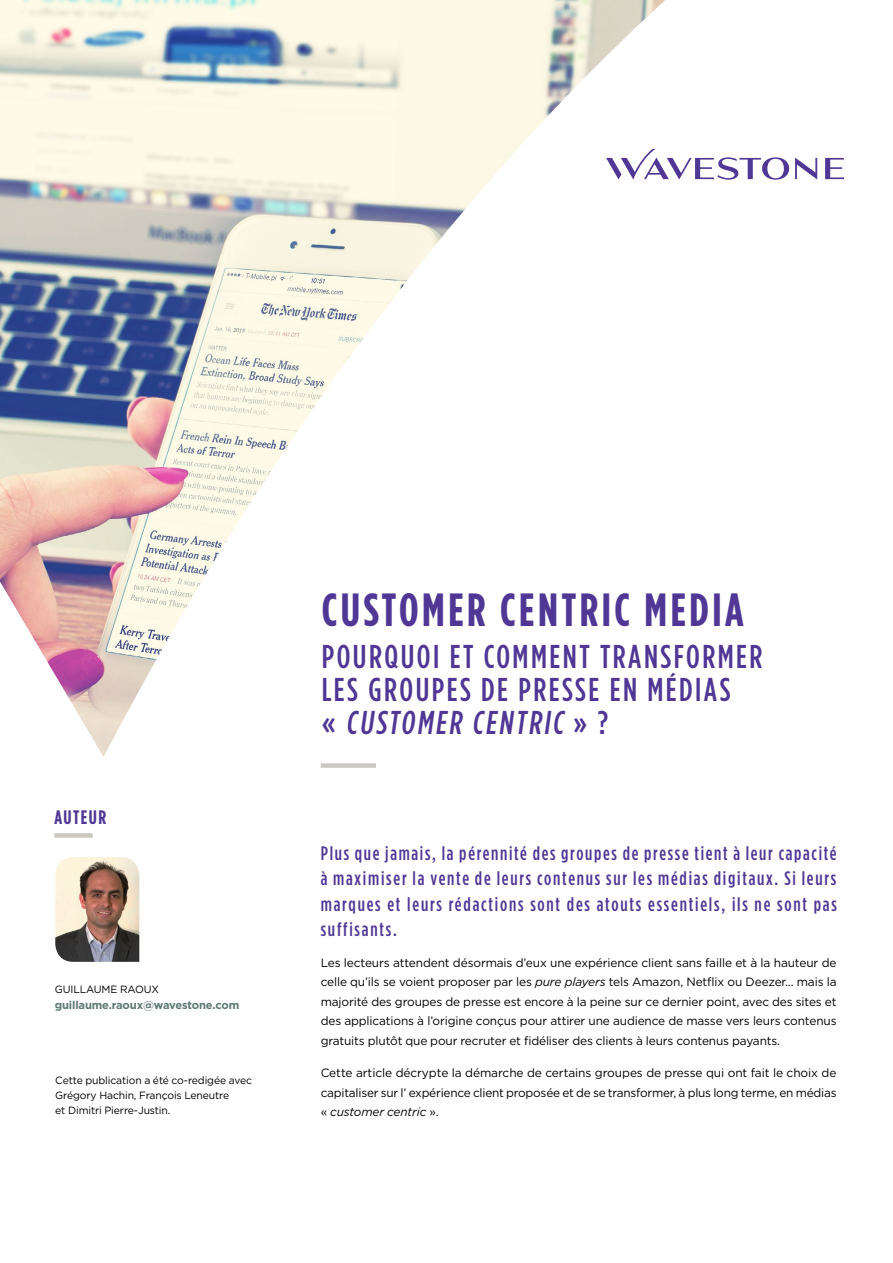
<style>
.page{position:relative;width:893px;height:1263px;background:#fff}
.page>*{position:absolute;margin:0;border:0;box-sizing:border-box;transform-origin:0 0}
.t1{font:700 46.5px "Gotham Condensed";letter-spacing:.075em;color:#503795}
.t2{font:500 33px/33px "Gotham Condensed";letter-spacing:.075em;color:#503795}
.t3{font:500 19.5px/25.5px "Gotham Condensed";letter-spacing:.095em;color:#503795;text-align:justify}
.t4{font:700 19.5px "Gotham Condensed";letter-spacing:.075em;color:#503795}
.t5{font:12px/19.5px "Gotham";letter-spacing:-.02em;color:#000;text-align:justify}
.t6{font:700 11.25px "Gotham";letter-spacing:-.01em;color:#5d7972}
.t7{font:10.5px/15px "Gotham";letter-spacing:-.01em;color:#000}
.s1{font-style:italic}
</style>
<div class="page">
<img style="left:0;top:0;width:665px;height:757px">
<img style="left:55px;top:857px;width:84px;height:105px">
<svg style="left:825px;top:158px;width:19px;height:21px"></svg>
<svg style="left:795px;top:158px;width:22px;height:21px"></svg>
<svg style="left:606px;top:149px;width:183px;height:31px"></svg>
<div style="left:321px;top:763px;width:55px;height:5px;background:#cbc8c0"></div>
<div style="left:54px;top:833px;width:39px;height:5px;background:#cbc8c0"></div>
<h3 class="t4" style="left:54px;top:805px;width:53px">AUTEUR</h3>
<p class="t7" style="left:55px;top:981px;width:106px">GUILLAUME RAOUX</p>
<p class="t6" style="left:55px;top:998px;width:186px">guillaume.raoux@wavestone.com</p>
<p class="t7" style="left:55px;top:1073px;width:198px">Cette publication a été co-redigée avec<br>Grégory Hachin, François Leneutre<br>et Dimitri Pierre-Justin.</p>
<h1 class="t1" style="left:322px;top:583px;width:423px">CUSTOMER CENTRIC MEDIA</h1>
<h2 class="t2" style="left:322px;top:639px;width:442px">POURQUOI ET COMMENT TRANSFORMER<br>LES GROUPES DE PRESSE EN MÉDIAS<br>« CUSTOMER CENTRIC » ?</h2>
<h3 class="t3" style="left:321px;top:840px;width:518px">Plus que jamais, la pérennité des groupes de presse tient à leur capacité à maximiser la vente de leurs contenus sur les médias digitaux. Si leurs marques et leurs rédactions sont des atouts essentiels, ils ne sont pas suffisants.</h3>
<p class="t5" style="left:321px;top:952px;width:517px">Les lecteurs attendent désormais d’eux une expérience client sans faille et à la hauteur de celle qu’ils se voient proposer par les <span class="s1">pure players</span> tels Amazon, Netflix ou Deezer... mais la majorité des groupes de presse est encore à la peine sur ce dernier point, avec des sites et des applications à l’origine conçus pour attirer une audience de masse vers leurs contenus gratuits plutôt que pour recruter et fidéliser des clients à leurs contenus payants.</p>
<p class="t5" style="left:321px;top:1063px;width:517px">Cette article décrypte la démarche de certains groupes de presse qui ont fait le choix de capitaliser sur l’ expérience client proposée et de se transformer, à plus long terme, en médias « <span class="s1">customer centric</span> ».</p>
</div>
